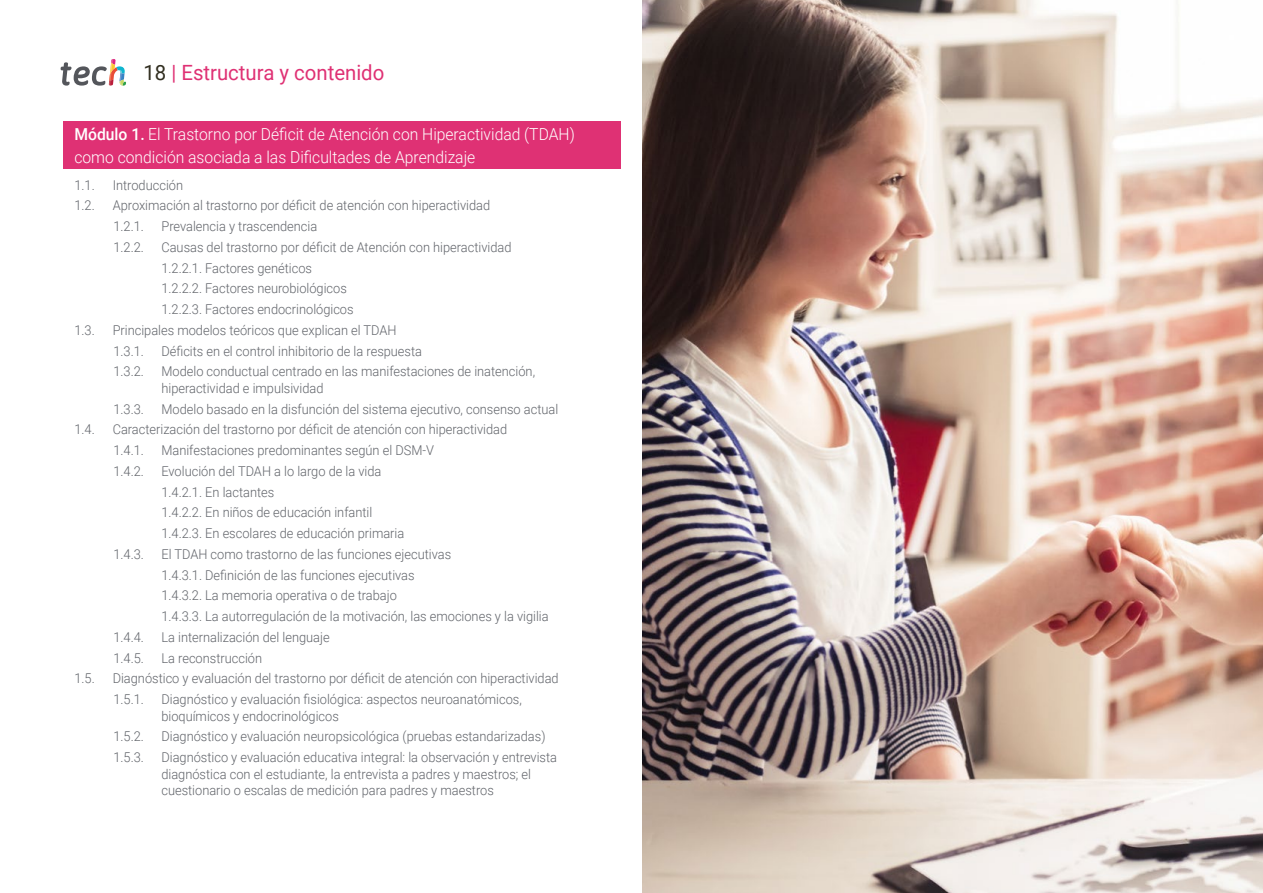
<style>
.page{position:relative;width:1263px;height:893px;background:#fff}
.page>*{position:absolute;margin:0;border:0;box-sizing:border-box;transform-origin:0 0}
.t1{font:21px "Roboto";color:#df3174}
.t2{font:300 16.5px/22.5px "Roboto";color:#fff;scale:.95 1}
.t3{font:300 13.5px/20.7px "Roboto";color:#61646a;scale:.95 1}
.s1{color:#312e20}
.s2{font-weight:500}
</style>
<div class="page">
<svg style="left:61px;top:59px;width:65px;height:27px"></svg>
<div style="left:63px;top:121px;width:558px;height:48px;background:#df3174"></div>
<img style="left:642px;top:0;width:621px;height:893px">
<h1 class="t1" style="left:144px;top:57px;width:242px"><span class="s1">18</span> | Estructura y contenido</h1>
<p class="t2" style="left:74px;top:122px;width:528px"><span class="s2">Módulo 1.</span> El Trastorno por Déficit de Atención con Hiperactividad (TDAH) como condición asociada a las Dificultades de Aprendizaje</p>
<p class="t3" style="left:74px;top:174px;width:23px">1.1.</p>
<p class="t3" style="left:113px;top:174px;width:76px">Introducción</p>
<p class="t3" style="left:74px;top:195px;width:23px">1.2.</p>
<p class="t3" style="left:113px;top:195px;width:399px">Aproximación al trastorno por déficit de atención con hiperactividad<br>1.2.1.</p>
<p class="t3" style="left:161px;top:215px;width:165px">Prevalencia y trascendencia</p>
<p class="t3" style="left:113px;top:236px;width:34px">1.2.2.</p>
<p class="t3" style="left:161px;top:236px;width:370px">Causas del trastorno por déficit de Atención con hiperactividad 1.2.2.1. Factores genéticos<br>1.2.2.2. Factores neurobiológicos<br>1.2.2.3. Factores endocrinológicos</p>
<p class="t3" style="left:74px;top:319px;width:23px">1.3.</p>
<p class="t3" style="left:113px;top:319px;width:300px">Principales modelos teóricos que explican el TDAH<br>1.3.1.</p>
<p class="t3" style="left:161px;top:340px;width:276px">Déficits en el control inhibitorio de la respuesta</p>
<p class="t3" style="left:113px;top:361px;width:34px">1.3.2.</p>
<p class="t3" style="left:161px;top:363px;width:395px;line-height:16.5px">Modelo conductual centrado en las manifestaciones de inatención, hiperactividad e impulsividad</p>
<p class="t3" style="left:113px;top:398px;width:34px">1.3.3.</p>
<p class="t3" style="left:161px;top:398px;width:419px">Modelo basado en la disfunción del sistema ejecutivo, consenso actual</p>
<p class="t3" style="left:74px;top:419px;width:23px">1.4.</p>
<p class="t3" style="left:113px;top:419px;width:417px">Caracterización del trastorno por déficit de atención con hiperactividad<br>1.4.1.</p>
<p class="t3" style="left:161px;top:439px;width:288px">Manifestaciones predominantes según el DSM-V</p>
<p class="t3" style="left:113px;top:460px;width:34px">1.4.2.</p>
<p class="t3" style="left:161px;top:460px;width:257px">Evolución del TDAH a lo largo de la vida 1.4.2.1. En lactantes<br>1.4.2.2. En niños de educación infantil 1.4.2.3. En escolares de educación primaria</p>
<p class="t3" style="left:113px;top:543px;width:34px">1.4.3.</p>
<p class="t3" style="left:161px;top:543px;width:409px">El TDAH como trastorno de las funciones ejecutivas<br>1.4.3.1. Definición de las funciones ejecutivas<br>1.4.3.2. La memoria operativa o de trabajo<br>1.4.3.3. La autorregulación de la motivación, las emociones y la vigilia</p>
<p class="t3" style="left:113px;top:626px;width:34px">1.4.4.</p>
<p class="t3" style="left:161px;top:626px;width:179px">La internalización del lenguaje</p>
<p class="t3" style="left:113px;top:647px;width:34px">1.4.5.</p>
<p class="t3" style="left:161px;top:647px;width:107px">La reconstrucción</p>
<p class="t3" style="left:74px;top:668px;width:23px">1.5.</p>
<p class="t3" style="left:113px;top:668px;width:471px">Diagnóstico y evaluación del trastorno por déficit de atención con hiperactividad<br>1.5.1.</p>
<p class="t3" style="left:161px;top:691px;width:381px;line-height:16.5px">Diagnóstico y evaluación fisiológica: aspectos neuroanatómicos, bioquímicos y endocrinológicos</p>
<p class="t3" style="left:113px;top:726px;width:34px">1.5.2.</p>
<p class="t3" style="left:161px;top:726px;width:406px">Diagnóstico y evaluación neuropsicológica (pruebas estandarizadas)</p>
<p class="t3" style="left:113px;top:746px;width:34px">1.5.3.</p>
<p class="t3" style="left:161px;top:749px;width:418px;line-height:16.5px">Diagnóstico y evaluación educativa integral: la observación y entrevista diagnóstica con el estudiante, la entrevista a padres y maestros; el cuestionario o escalas de medición para padres y maestros</p>
</div>
